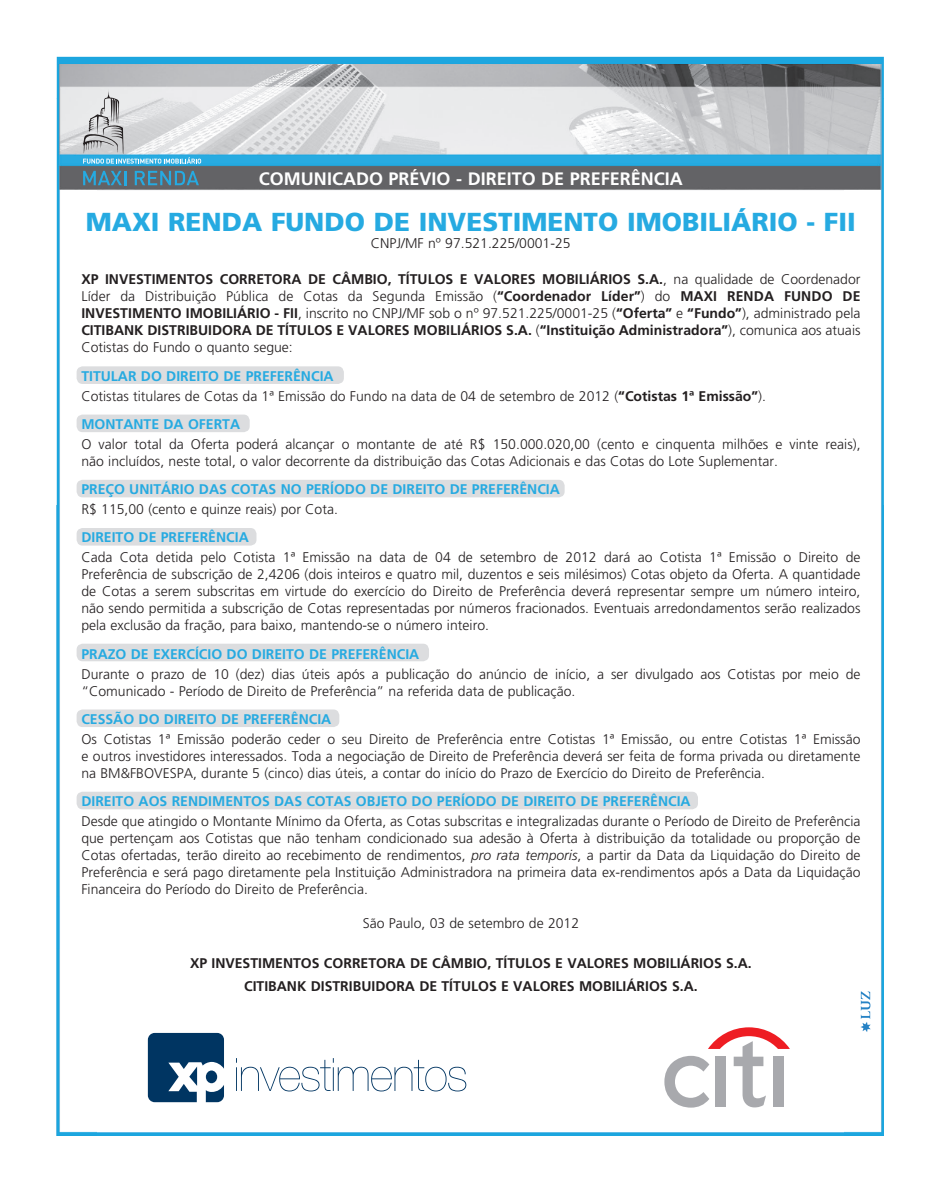
<style>
.page{position:relative;width:942px;height:1191px;background:#fff}
.page>*{position:absolute;margin:0;border:0;box-sizing:border-box;transform-origin:0 0}
.t1{font:900 26px "Frutiger";color:#26aae1}
.t2{font:700 18px "Frutiger";color:#fff}
.t3{font:300 14px/17px "Frutiger";color:#231f20}
.t4{font:700 14px/17px "Frutiger";color:#231f20;text-align:justify}
.t5{font:700 14px "Frutiger";color:#26aae1}
.s1{font-weight:300}
.s2{font-weight:700;color:#26aae1}
.s3{font-weight:700}
.s4{font-style:italic}
</style>
<div class="page">
<img style="left:57px;top:57px;width:826px;height:41px">
<img style="left:57px;top:98px;width:40px;height:408px">
<img style="left:842px;top:98px;width:41px;height:408px">
<img style="left:59px;top:65px;width:821px;height:124px">
<svg style="left:83px;top:89px;width:118px;height:75px;background:#c7d4da"></svg>
<svg style="left:83px;top:171px;width:43px;height:14px"></svg>
<svg style="left:135px;top:171px;width:64px;height:14px"></svg>
<img style="left:57px;top:506px;width:826px;height:629px">
<div style="left:77px;top:366px;width:267px;height:18px;background:#dcdddf;border-radius:6px"></div>
<div style="left:77px;top:414px;width:172px;height:18px;background:#dcdddf;border-radius:6px"></div>
<div style="left:77px;top:480px;width:487px;height:17px;background:#dcdddf;border-radius:6px"></div>
<div style="left:77px;top:528px;width:179px;height:17px;background:#dcdddf;border-radius:6px"></div>
<div style="left:77px;top:643px;width:352px;height:18px;background:#dcdddf;border-radius:6px"></div>
<div style="left:77px;top:709px;width:262px;height:18px;background:#dcdddf;border-radius:6px"></div>
<div style="left:77px;top:791px;width:620px;height:18px;background:#dcdddf;border-radius:6px"></div>
<svg style="left:860px;top:991px;width:10px;height:41px"></svg>
<svg style="left:148px;top:1033px;width:76px;height:69px"></svg>
<div style="left:206px;top:1070px;width:11px;height:13px;background:#003562;border-radius:50%"></div>
<svg style="left:236px;top:1058px;width:230px;height:33px"></svg>
<svg style="left:664px;top:1027px;width:125px;height:80px"></svg>
<p class="t2" style="left:259px;top:168px;width:425px">COMUNICADO PRÉVIO - DIREITO DE PREFERÊNCIA</p>
<h1 class="t1" style="left:86px;top:206px;width:771px">MAXI RENDA FUNDO DE INVESTIMENTO IMOBILIÁRIO - FII</h1>
<p class="t3" style="left:371px;top:235px;width:201px">CNPJ/MF nº 97.521.225/0001-25</p>
<p class="t4" style="left:81px;top:271px;width:780px">XP INVESTIMENTOS CORRETORA DE CÂMBIO, TÍTULOS E VALORES MOBILIÁRIOS S.A.<span class="s1">, na qualidade de Coordenador Líder da Distribuição Pública de Cotas da Segunda Emissão (</span>“Coordenador Líder”<span class="s1">) do</span> MAXI RENDA FUNDO DE INVESTIMENTO IMOBILIÁRIO - FII<span class="s1">, inscrito no CNPJ/MF sob o nº 97.521.225/0001-25 (</span>“Oferta” <span class="s1">e</span> “Fundo”<span class="s1">), administrado pela </span>CITIBANK DISTRIBUIDORA DE TÍTULOS E VALORES MOBILIÁRIOS S.A. <span class="s1">(</span>“Instituição Administradora”<span class="s1">), comunica aos atuais Cotistas do Fundo o quanto segue:</span></p>
<p class="t3" style="left:81px;top:366px;width:686px;line-height:19.8px"><span class="s2">TITULAR DO DIREITO DE PREFERÊNCIA<br></span>Cotistas titulares de Cotas da 1ª Emissão do Fundo na data de 04 de setembro de 2012 (<span class="s3">“Cotistas 1ª Emissão”</span>).</p>
<p class="t5" style="left:81px;top:416px;width:160px">MONTANTE DA OFERTA</p>
<p class="t3" style="left:81px;top:435px;width:780px">O valor total da Oferta poderá alcançar o montante de até R$ 150.000.020,00 (cento e cinquenta milhões e vinte reais), não incluídos, neste total, o valor decorrente da distribuição das Cotas Adicionais e das Cotas do Lote Suplementar.</p>
<p class="t5" style="left:81px;top:481px;width:480px">PREÇO UNITÁRIO DAS COTAS NO PERÍODO DE DIREITO DE PREFERÊNCIA</p>
<p class="t3" style="left:81px;top:501px;width:258px">R$ 115,00 (cento e quinze reais) por Cota.</p>
<p class="t5" style="left:81px;top:529px;width:169px">DIREITO DE PREFERÊNCIA</p>
<p class="t3" style="left:81px;top:549px;width:780px;text-align:justify">Cada Cota detida pelo Cotista 1ª Emissão na data de 04 de setembro de 2012 dará ao Cotista 1ª Emissão o Direito de Preferência de subscrição de 2,4206 (dois inteiros e quatro mil, duzentos e seis milésimos) Cotas objeto da Oferta. A quantidade de Cotas a serem subscritas em virtude do exercício do Direito de Preferência deverá representar sempre um número inteiro, não sendo permitida a subscrição de Cotas representadas por números fracionados. Eventuais arredondamentos serão realizados pela exclusão da fração, para baixo, mantendo-se o número inteiro.</p>
<p class="t5" style="left:81px;top:645px;width:339px">PRAZO DE EXERCÍCIO DO DIREITO DE PREFERÊNCIA</p>
<p class="t3" style="left:81px;top:665px;width:780px">Durante o prazo de 10 (dez) dias úteis após a publicação do anúncio de início, a ser divulgado aos Cotistas por meio de “Comunicado - Período de Direito de Preferência” na referida data de publicação.</p>
<p class="t5" style="left:81px;top:711px;width:251px">CESSÃO DO DIREITO DE PREFERÊNCIA</p>
<p class="t3" style="left:81px;top:730px;width:780px;text-align:justify">Os Cotistas 1ª Emissão poderão ceder o seu Direito de Preferência entre Cotistas 1ª Emissão, ou entre Cotistas 1ª Emissão e outros investidores interessados. Toda a negociação de Direito de Preferência deverá ser feita de forma privada ou diretamente na BM&amp;FBOVESPA, durante 5 (cinco) dias úteis, a contar do início do Prazo de Exercício do Direito de Preferência.</p>
<p class="t5" style="left:81px;top:793px;width:610px">DIREITO AOS RENDIMENTOS DAS COTAS OBJETO DO PERÍODO DE DIREITO DE PREFERÊNCIA</p>
<p class="t3" style="left:81px;top:812px;width:780px;text-align:justify">Desde que atingido o Montante Mínimo da Oferta, as Cotas subscritas e integralizadas durante o Período de Direito de Preferência que pertençam aos Cotistas que não tenham condicionado sua adesão à Oferta à distribuição da totalidade ou proporção de Cotas ofertadas, terão direito ao recebimento de rendimentos, <span class="s4">pro rata temporis</span>, a partir da Data da Liquidação do Direito de Preferência e será pago diretamente pela Instituição Administradora na primeira data ex-rendimentos após a Data da Liquidação Financeira do Período do Direito de Preferência.</p>
<p class="t3" style="left:362px;top:914px;width:218px">São Paulo, 03 de setembro de 2012</p>
<p class="t4" style="left:190px;top:951px;width:563px;line-height:23px;text-align:center">XP INVESTIMENTOS CORRETORA DE CÂMBIO, TÍTULOS E VALORES MOBILIÁRIOS S.A.<br>CITIBANK DISTRIBUIDORA DE TÍTULOS E VALORES MOBILIÁRIOS S.A.</p>
</div>
